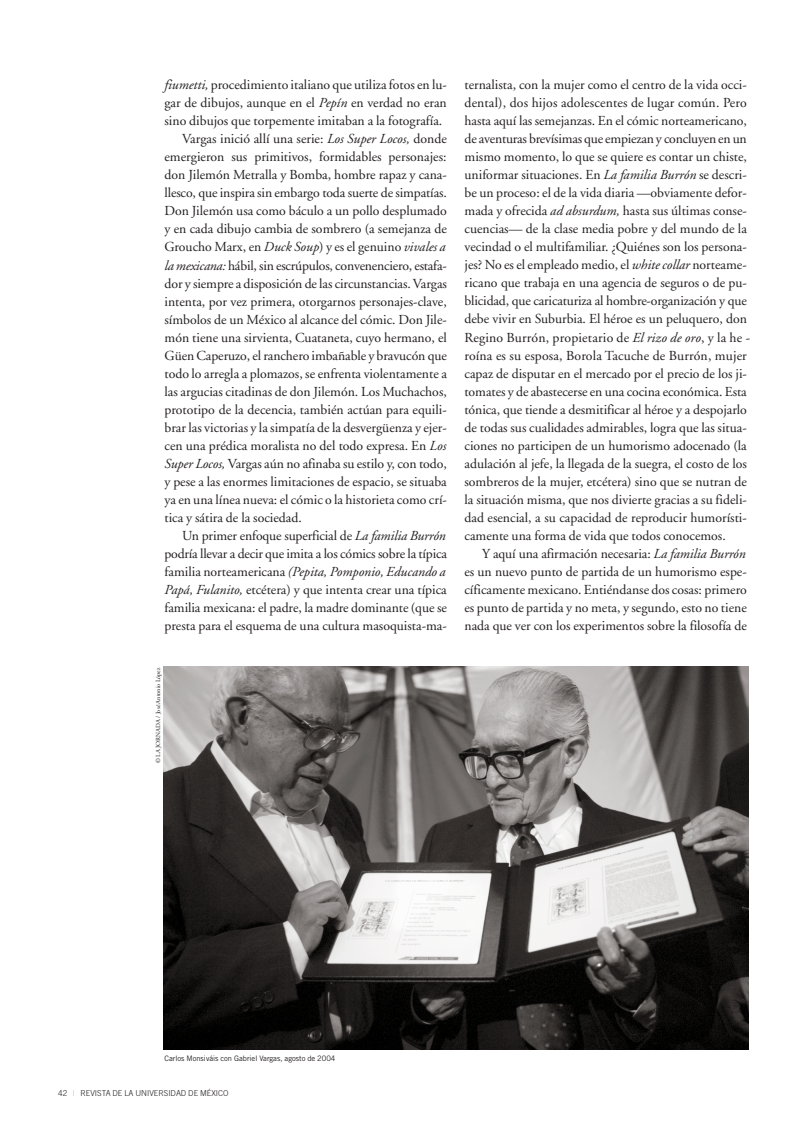
<style>
.page{position:relative;width:805px;height:1142px;background:#fff}
.page>*{position:absolute;margin:0;border:0;box-sizing:border-box;transform-origin:0 0}
.t1{font:13.75px/18px "Adobe Garamond";color:#231f20}
.t2{font:italic 13.75px "Adobe Garamond";color:#231f20}
.t3{font:300 8.12px "Trade Gothic";color:#231f20}
.t4{font:7.5px "Trade Gothic";color:#231f20}
.t5{font:6.25px "Adobe Garamond";color:#231f20}
.s1{font-style:italic}
.s2{font-style:normal}
.s3{font-weight:400;color:#bcbdc0}
</style>
<div class="page">
<img style="left:163px;top:666px;width:585px;height:383px">
<p class="t1" style="left:164px;top:77px;width:284px"><span class="s1">fiumetti,</span> procedimiento italiano que utiliza fotos en lu -</p>
<p class="t1" style="left:164px;top:95px;width:284px">gar de dibujos, aunque en el <span class="s1">Pepín</span> en verdad no eran</p>
<p class="t1" style="left:164px;top:113px;width:279px">sino dibujos que torpemente imitaban a la fotografía.</p>
<p class="t1" style="left:182px;top:131px;width:266px">Vargas inició allí una serie: <span class="s1">Los Super Locos,</span> donde</p>
<p class="t1" style="left:164px;top:149px;width:284px">emergieron sus primitivos, formidables personajes:</p>
<p class="t1" style="left:164px;top:167px;width:284px">don Jilemón Metralla y Bomba, hombre rapaz y cana-</p>
<p class="t1" style="left:164px;top:185px;width:284px">llesco, que inspira sin embargo toda suerte de simpatías.</p>
<p class="t1" style="left:164px;top:203px;width:284px">Don Jilemón usa como báculo a un pollo desplumado</p>
<p class="t1" style="left:164px;top:221px;width:284px">y en cada dibujo cambia de sombrero (a semejanza de</p>
<p class="t1" style="left:164px;top:239px;width:283px">Groucho Marx, en <span class="s1">Duck Soup</span>) y es el genuino <span class="s1">vivales a</span></p>
<p class="t1" style="left:164px;top:257px;width:284px"><span class="s1">la mexicana:</span> hábil, sin escrúpulos, convenenciero, estafa -</p>
<p class="t1" style="left:164px;top:275px;width:284px">dor y siempre a disposición de las circunstancias. Var gas</p>
<p class="t1" style="left:164px;top:293px;width:284px">intenta, por vez primera, otorgarnos personajes-clave,</p>
<p class="t1" style="left:164px;top:311px;width:284px">símbolos de un México al alcance del cómic. Don Jile-</p>
<p class="t1" style="left:164px;top:329px;width:284px">món tiene una sirvienta, Cuataneta, cuyo hermano, el</p>
<p class="t1" style="left:164px;top:347px;width:284px">Güen Caperuzo, el ranchero imbañable y bravucón que</p>
<p class="t1" style="left:164px;top:365px;width:284px">todo lo arregla a plomazos, se enfrenta violentamente a</p>
<p class="t1" style="left:164px;top:383px;width:284px">las argucias citadinas de don Jilemón. Los Muchachos,</p>
<p class="t1" style="left:164px;top:401px;width:284px">prototipo de la decencia, también actúan para equili-</p>
<p class="t1" style="left:164px;top:419px;width:284px">brar las victorias y la simpatía de la desvergüenza y ejer-</p>
<p class="t1" style="left:164px;top:437px;width:283px">cen una prédica moralista no del todo expresa. En <span class="s1">Los</span></p>
<p class="t1" style="left:164px;top:455px;width:284px"><span class="s1">Super Locos,</span> Vargas aún no afinaba su estilo y, con todo,</p>
<p class="t1" style="left:164px;top:474px;width:284px">y pese a las enormes limitaciones de espacio, se situaba</p>
<p class="t1" style="left:164px;top:492px;width:284px">ya en una línea nueva: el cómic o la historieta como crí-</p>
<p class="t1" style="left:164px;top:510px;width:139px">tica y sátira de la sociedad.</p>
<p class="t1" style="left:182px;top:528px;width:265px">Un primer enfoque superficial de <span class="s1">La familia Burrón</span></p>
<p class="t1" style="left:164px;top:546px;width:284px">podría llevar a decir que imita a los cómics sobre la típica</p>
<p class="t2" style="left:164px;top:566px;width:283px"><span class="s2">familia norteamericana</span> (Pepita, Pomponio, Educando a</p>
<p class="t1" style="left:164px;top:582px;width:284px"><span class="s1">Papá, Fulanito,</span> etcétera) y que intenta crear una típica</p>
<p class="t1" style="left:164px;top:600px;width:284px">familia mexicana: el padre, la madre dominante (que se</p>
<p class="t1" style="left:164px;top:618px;width:284px">presta para el esquema de una cultura masoquista-ma -</p>
<p class="t5" style="left:156px;top:762px;width:97px;rotate:-90deg">© LA JORNADA / José Antonio López</p>
<p class="t1" style="left:464px;top:77px;width:287px">ternalista, con la mujer como el centro de la vida occi&shy;dental), dos hijos adolescentes de lugar común. Pero hasta aquí las semejanzas. En el cómic norteamericano, de aventuras brevísimas que empiezan y concluyen en un mismo momento, lo que se quiere es contar un chiste, uniformar situaciones. En <span class="s1">La familia Burrón</span> se descri&shy;be un proceso: el de la vida diaria —obviamente defor&shy;mada y ofrecida <span class="s1">ad absurdum,</span> hasta sus últimas conse&shy;cuencias— de la clase media pobre y del mundo de la vecindad o el multifamiliar. ¿Quiénes son los persona&shy;jes? No es el empleado medio, el <span class="s1">white collar</span> norteame&shy;ricano que trabaja en una agencia de seguros o de pu - blicidad, que caricaturiza al hombre-organización y que debe vivir en Suburbia. El héroe es un peluquero, don Regino Burrón, propietario de <span class="s1">El rizo de oro</span>, y la he - roína es su esposa, Borola Tacuche de Burrón, mujer capaz de disputar en el mercado por el precio de los ji - tomates y de abastecerse en una cocina económica. Esta tónica, que tiende a desmitificar al héroe y a despojarlo de todas sus cualidades admirables, logra que las situa&shy;ciones no participen de un humorismo adocenado (la adulación al jefe, la llegada de la suegra, el costo de los sombreros de la mujer, etcétera) sino que se nutran de la situación misma, que nos divierte gracias a su fideli&shy;dad esencial, a su capacidad de reproducir humorísti&shy;camente una forma de vida que todos conocemos.</p>
<p class="t1" style="left:464px;top:545px;width:284px;text-align:justify;text-indent:18px">Y aquí una afirmación necesaria: <span class="s1">La familia Burrón </span>es un nuevo punto de partida de un humorismo espe&shy;cíficamente mexicano. Entiéndanse dos cosas: primero es punto de partida y no meta, y segundo, esto no tiene nada que ver con los experimentos sobre la filosofía de</p>
<p class="t4" style="left:164px;top:1055px;width:173px">Carlos Monsiváis con Gabriel Vargas, agosto de 2004</p>
<p class="t3" style="left:58px;top:1089px;width:172px">42 <span class="s3">|</span> REVISTA DE LA UNIVERSIDAD DE MÉXICO</p>
</div>
